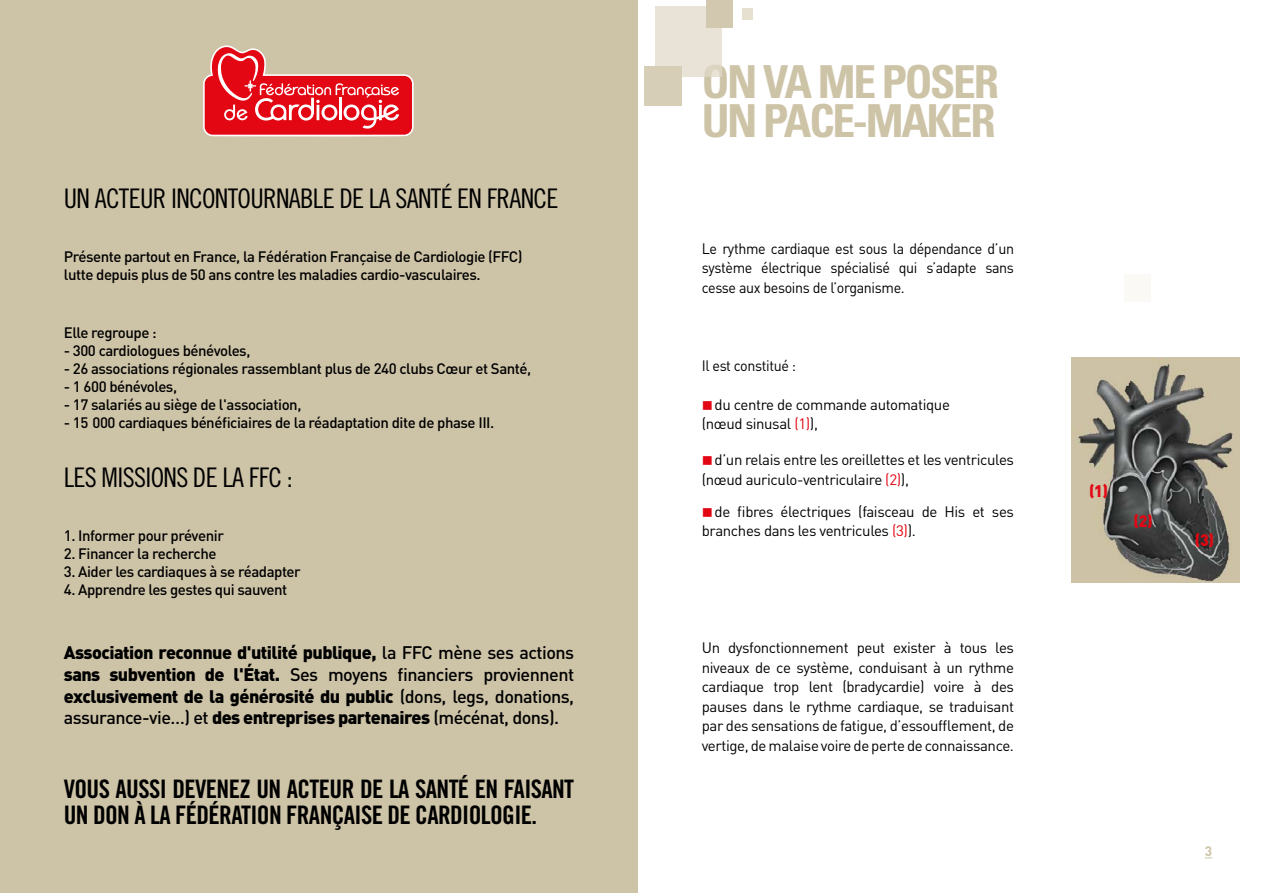
<style>
.page{position:relative;width:1276px;height:893px;background:#fff}
.page>*{position:absolute;margin:0;border:0;box-sizing:border-box;transform-origin:0 0}
.t1{font:700 condensed 45.45px/39px "Univers LT Std";letter-spacing:-.05em;color:#cdc3a7}
.t2{font:27px "Trade Gothic LT Std Cn 18";letter-spacing:-.025em;color:#000}
.t3{font:25.5px/25.5px "Trade Gothic LT Std Bd Cn 20";letter-spacing:-.025em;color:#000}
.t4{font:900 18px/21.6px "DIN";letter-spacing:-.03em;color:#000;text-align:justify}
.t5{font:900 16.5px "DIN";color:#e30613;scale:.95 1}
.t6{font:15px/19.5px "DIN";letter-spacing:-.025em;color:#000}
.t7{font:500 15px/18px "DIN";letter-spacing:-.03em;color:#000}
.t8{font:15px/19.5px "DIN";letter-spacing:-.025em;color:#000;text-align:justify;scale:.95 1}
.t9{font:700 13.5px "DIN";color:#cdc3a7}
.s1{font-weight:500}
.s2{color:#e30613}
</style>
<div class="page">
<img style="left:1071px;top:358px;width:168px;height:224px">
<div style="left:1125px;top:274px;width:26px;height:28px;background:#faf9f6"></div>
<div style="left:0;top:0;width:638px;height:893px;background:#cdc3a7"></div>
<svg style="left:203px;top:45px;width:210px;height:92px"></svg>
<div style="left:655px;top:7px;width:66px;height:70px;background:#e8e3d6"></div>
<div style="left:707px;top:1px;width:26px;height:27px;background:#d2c8af"></div>
<div style="left:742px;top:9px;width:11px;height:11px;background:#e6e0d1"></div>
<div style="left:645px;top:67px;width:37px;height:39px;background:#d7ceb8"></div>
<h2 class="t2" style="left:64px;top:182px;width:496px">UN ACTEUR INCONTOURNABLE DE LA SANTÉ EN FRANCE</h2>
<p class="t7" style="left:64px;top:247px;width:460px">Présente partout en France, la Fédération Française de Cardiologie (FFC) lutte depuis plus de 50 ans contre les maladies cardio-vasculaires.</p>
<p class="t7" style="left:64px;top:323px;width:95px">Elle regroupe :</p>
<p class="t7" style="left:64px;top:341px;width:188px">- 300 cardiologues bénévoles,</p>
<p class="t7" style="left:64px;top:359px;width:469px">- 26 associations régionales rassemblant plus de 240 clubs Cœur et Santé,</p>
<p class="t7" style="left:64px;top:377px;width:115px">- 1 600 bénévoles,</p>
<p class="t7" style="left:64px;top:395px;width:239px">- 17 salariés au siège de l'association,</p>
<p class="t7" style="left:64px;top:413px;width:432px">- 15 000 cardiaques bénéficiaires de la réadaptation dite de phase III.</p>
<h2 class="t2" style="left:64px;top:461px;width:230px">LES MISSIONS DE LA FFC :</h2>
<p class="t7" style="left:64px;top:526px;width:162px">1. Informer pour prévenir</p>
<p class="t7" style="left:64px;top:544px;width:154px">2. Financer la recherche</p>
<p class="t7" style="left:64px;top:562px;width:238px">3. Aider les cardiaques à se réadapter</p>
<p class="t7" style="left:64px;top:580px;width:225px">4. Apprendre les gestes qui sauvent</p>
<p class="t4" style="left:64px;top:641px;width:512px">Association reconnue d'utilité publique, <span class="s1">la FFC mène ses actions </span>sans subvention de l'État. <span class="s1">Ses moyens financiers proviennent </span>exclusivement de la générosité du public <span class="s1">(dons, legs, donations, assurance-vie…) et</span> des entreprises partenaires <span class="s1">(mécénat, dons).</span></p>
<h3 class="t3" style="left:64px;top:776px;width:512px">VOUS AUSSI DEVENEZ UN ACTEUR DE LA SANTÉ EN FAISANT<br>UN DON À LA FÉDÉRATION FRANÇAISE DE CARDIOLOGIE.</h3>
<h1 class="t1" style="left:702px;top:62px;width:299px">ON VA ME POSER<br>UN PACE-MAKER</h1>
<p class="t8" style="left:702px;top:238px;width:330px">Le rythme cardiaque est sous la dépendance d’un système électrique spécialisé qui s’adapte sans cesse aux besoins de l’organisme.</p>
<p class="t8" style="left:702px;top:355px;width:101px">Il est constitué :</p>
<p class="t6" style="left:702px;top:394px;width:250px"><span class="s2">■</span>du centre de commande automatique (nœud sinusal <span class="s2">(1)</span>),</p>
<p class="t6" style="left:702px;top:450px;width:314px"><span class="s2">■</span>d’un relais entre les oreillettes et les ventricules (nœud auriculo-ventriculaire <span class="s2">(2)</span>),</p>
<p class="t6" style="left:702px;top:501px;width:314px"><span class="s2">■</span>de fibres électriques (faisceau de His et ses branches dans les ventricules <span class="s2">(3)</span>).</p>
<p class="t6" style="left:702px;top:638px;width:314px;text-align:justify">Un dysfonctionnement peut exister à tous les niveaux de ce système, conduisant à un rythme cardiaque trop lent (bradycardie) voire à des pauses dans le rythme cardiaque, se traduisant par des sensations de fatigue, d’essoufflement, de vertige, de malaise voire de perte de connaissance.</p>
<p class="t5" style="left:1089px;top:480px;width:22px">(1)</p>
<p class="t5" style="left:1133px;top:509px;width:22px">(2)</p>
<p class="t5" style="left:1194px;top:529px;width:22px">(3)</p>
<p class="t9" style="left:1204px;top:842px;width:9px">3</p>
</div>
